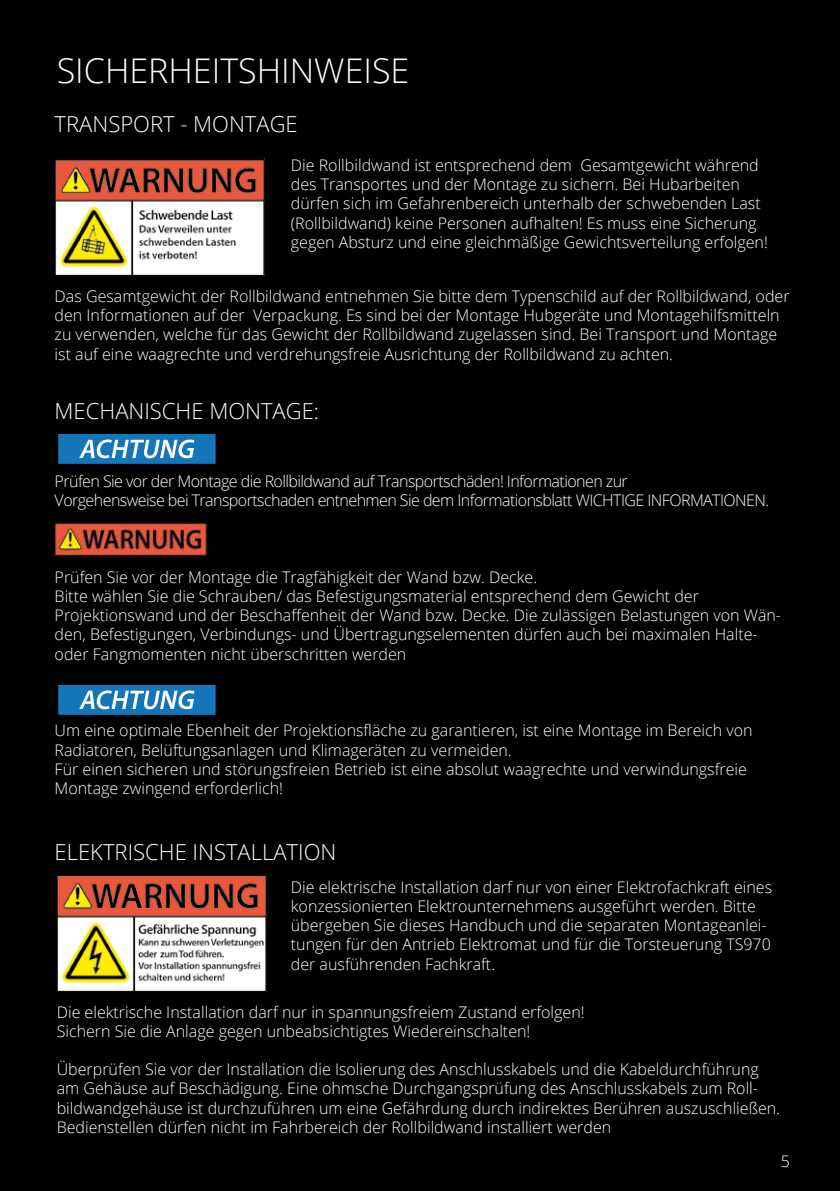
<style>
.page{position:relative;width:840px;height:1191px;background:#fff}
.page>*{position:absolute;margin:0;border:0;box-sizing:border-box;transform-origin:0 0}
.t1{font:300 34px "Open Sans";color:#fff}
.t2{font:300 22px "Open Sans";color:#fff}
.t3{font:300 16px/19.2px "Open Sans";color:#fff}
.t4{font:300 16px/19.2px "Open Sans";letter-spacing:-.035em;color:#fff}
</style>
<div class="page">
<div style="left:0;top:0;width:839px;height:1191px;background:#000"></div>
<div style="left:57px;top:433px;width:159px;height:31px;background:#1475b9"></div>
<div style="left:57px;top:432px;width:160px;height:33px;border:1px solid #000"></div>
<svg style="left:79px;top:439px;width:115px;height:19px"></svg>
<div style="left:57px;top:684px;width:159px;height:31px;background:#1475b9"></div>
<div style="left:57px;top:683px;width:160px;height:33px;border:1px solid #000"></div>
<svg style="left:79px;top:690px;width:115px;height:19px"></svg>
<img style="left:55px;top:159px;width:209px;height:116px">
<img style="left:57px;top:874px;width:209px;height:117px">
<img style="left:55px;top:522px;width:151px;height:33px">
<h1 class="t1" style="left:57px;top:47px;width:354px">SICHERHEITSHINWEISE</h1>
<h2 class="t2" style="left:55px;top:109px;width:244px">TRANSPORT - MONTAGE</h2>
<p class="t3" style="left:291px;top:155px;width:478px">Die Rollbildwand ist entsprechend dem Gesamtgewicht während des Transportes und der Montage zu sichern. Bei Hubarbeiten dürfen sich im Gefahrenbereich unterhalb der schwebenden Last (Rollbildwand) keine Personen aufhalten! Es muss eine Sicherung gegen Absturz und eine gleichmäßige Gewichtsverteilung erfolgen!</p>
<p class="t3" style="left:55px;top:286px;width:736px">Das Gesamtgewicht der Rollbildwand entnehmen Sie bitte dem Typenschild auf der Rollbildwand, oder den Informationen auf der Verpackung. Es sind bei der Montage Hubgeräte und Montagehilfsmitteln zu verwenden, welche für das Gewicht der Rollbildwand zugelassen sind. Bei Transport und Montage ist auf eine waagrechte und verdrehungsfreie Ausrichtung der Rollbildwand zu achten.</p>
<h2 class="t2" style="left:55px;top:396px;width:266px">MECHANISCHE MONTAGE:</h2>
<p class="t4" style="left:55px;top:471px;width:715px">Prüfen Sie vor der Montage die Rollbildwand auf Transportschäden! Informationen zur<br>Vorgehensweise bei Transportschaden entnehmen Sie dem Informationsblatt WICHTIGE INFORMATIONEN.</p>
<p class="t3" style="left:55px;top:567px;width:727px">Prüfen Sie vor der Montage die Tragfähigkeit der Wand bzw. Decke.<br>Bitte wählen Sie die Schrauben/ das Befestigungsmaterial entsprechend dem Gewicht der Projektionswand und der Beschaffenheit der Wand bzw. Decke. Die zulässigen Belastungen von Wän&shy;den, Befestigungen, Verbindungs- und Übertragungselementen dürfen auch bei maximalen Halte&shy;oder Fangmomenten nicht überschritten werden</p>
<p class="t3" style="left:55px;top:720px;width:699px">Um eine optimale Ebenheit der Projektionsfläche zu garantieren, ist eine Montage im Bereich von Radiatoren, Belüftungsanlagen und Klimageräten zu vermeiden.<br>Für einen sicheren und störungsfreien Betrieb ist eine absolut waagrechte und verwindungsfreie Montage zwingend erforderlich!</p>
<h2 class="t2" style="left:55px;top:837px;width:283px">ELEKTRISCHE INSTALLATION</h2>
<p class="t3" style="left:291px;top:877px;width:482px">Die elektrische Installation darf nur von einer Elektrofachkraft eines konzessionierten Elektrounternehmens ausgeführt werden. Bitte übergeben Sie dieses Handbuch und die separaten Montageanlei&shy;tungen für den Antrieb Elektromat und für die Torsteuerung TS970 der ausführenden Fachkraft.</p>
<p class="t3" style="left:57px;top:1001px;width:529px">Die elektrische Installation darf nur in spannungsfreiem Zustand erfolgen!<br>Sichern Sie die Anlage gegen unbeabsichtigtes Wiedereinschalten!</p>
<p class="t3" style="left:57px;top:1059px;width:724px">Überprüfen Sie vor der Installation die Isolierung des Anschlusskabels und die Kabeldurchführung am Gehäuse auf Beschädigung. Eine ohmsche Durchgangsprüfung des Anschlusskabels zum Roll&shy;bildwandgehäuse ist durchzuführen um eine Gefährdung durch indirektes Berühren auszuschließen.<br>Bedienstellen dürfen nicht im Fahrbereich der Rollbildwand installiert werden</p>
<p class="t3" style="left:780px;top:1151px;width:11px">5</p>
</div>
